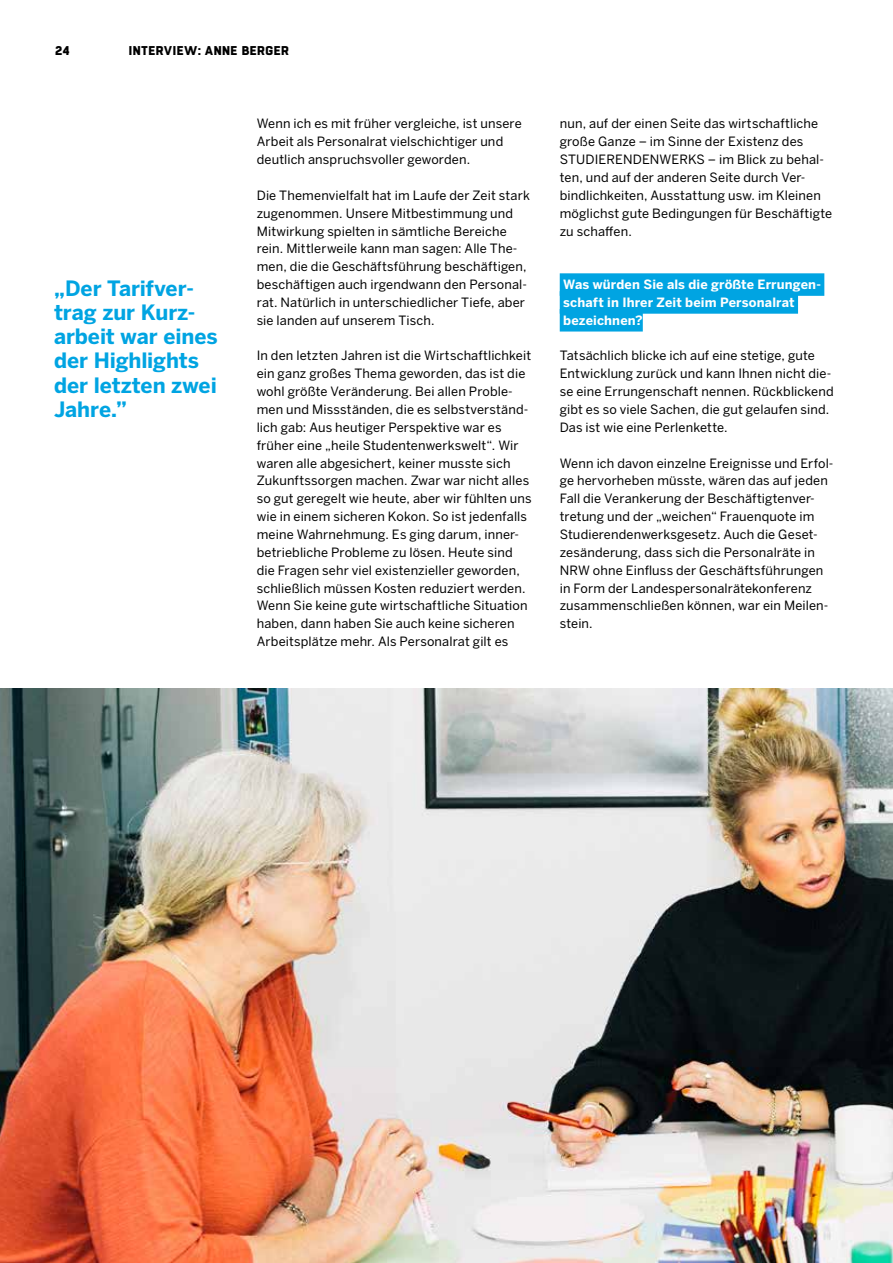
<style>
.page{position:relative;width:893px;height:1263px;background:#fff}
.page>*{position:absolute;margin:0;border:0;box-sizing:border-box;transform-origin:0 0}
.t1{font:700 21px/24px "Benton Sans";letter-spacing:-.005em;color:#00a4e2}
.t2{font:12.75px/17.9px "Benton Sans";letter-spacing:.01em;color:#000}
.t3{font:700 12.75px/17.9px "Benton Sans";letter-spacing:.01em;color:#fff}
.t4{font:800 12.75px "Boxed";letter-spacing:.025em;color:#000}
</style>
<div class="page">
<div style="left:560px;top:273px;width:264px;height:23px;background:#00a4e2"></div>
<div style="left:560px;top:291px;width:238px;height:23px;background:#00a4e2"></div>
<div style="left:560px;top:309px;width:83px;height:23px;background:#00a4e2"></div>
<img style="left:0;top:688px;width:893px;height:575px">
<p class="t4" style="left:55px;top:42px;width:16px">24</p>
<p class="t4" style="left:129px;top:42px;width:162px">INTERVIEW: ANNE BERGER</p>
<h1 class="t1" style="left:54px;top:277px;width:165px">„Der Tarifver&shy;trag zur Kurz&shy;arbeit war eines der Highlights der letzten zwei<br>Jahre.”</h1>
<p class="t2" style="left:257px;top:115px;width:266px">Wenn ich es mit früher vergleiche, ist unsere<br>Arbeit als Personalrat vielschichtiger und deutlich anspruchsvoller geworden.</p>
<p class="t2" style="left:257px;top:186px;width:275px">Die Themenvielfalt hat im Laufe der Zeit stark zugenommen. Unsere Mitbestimmung und Mitwirkung spielten in sämtliche Bereiche rein. Mittlerweile kann man sagen: Alle The&shy;men, die die Geschäftsführung beschäftigen, beschäftigen auch irgendwann den Personal&shy;rat. Natürlich in unterschiedlicher Tiefe, aber sie landen auf unserem Tisch.</p>
<p class="t2" style="left:257px;top:347px;width:276px">In den letzten Jahren ist die Wirtschaftlichkeit ein ganz großes Thema geworden, das ist die wohl größte Veränderung. Bei allen Proble&shy;men und Missständen, die es selbstverständ&shy;lich gab: Aus heutiger Perspektive war es früher eine „heile Studentenwerkswelt“. Wir waren alle abgesichert, keiner musste sich Zukunftssorgen machen. Zwar war nicht alles so gut geregelt wie heute, aber wir fühlten uns wie in einem sicheren Kokon. So ist jedenfalls meine Wahrnehmung. Es ging darum, inner&shy;betriebliche Probleme zu lösen. Heute sind die Fragen sehr viel existenzieller geworden, schließlich müssen Kosten reduziert werden.<br>Wenn Sie keine gute wirtschaftliche Situation haben, dann haben Sie auch keine sicheren Arbeitsplätze mehr. Als Personalrat gilt es</p>
<p class="t2" style="left:560px;top:115px;width:274px">nun, auf der einen Seite das wirtschaftliche große Ganze – im Sinne der Existenz des STUDIERENDENWERKS – im Blick zu behal&shy;ten, und auf der anderen Seite durch Ver&shy;bindlichkeiten, Ausstattung usw. im Kleinen möglichst gute Bedingungen für Beschäftigte zu schaffen.</p>
<p class="t3" style="left:563px;top:276px;width:259px">Was würden Sie als die größte Errungen&shy;schaft in Ihrer Zeit beim Personalrat bezeichnen?</p>
<p class="t2" style="left:560px;top:347px;width:275px">Tatsächlich blicke ich auf eine stetige, gute Entwicklung zurück und kann Ihnen nicht die&shy;se eine Errungenschaft nennen. Rückblickend gibt es so viele Sachen, die gut gelaufen sind.<br>Das ist wie eine Perlenkette.</p>
<p class="t2" style="left:560px;top:454px;width:275px">Wenn ich davon einzelne Ereignisse und Erfol&shy;ge hervorheben müsste, wären das auf jeden Fall die Verankerung der Beschäftigtenver&shy;tretung und der „weichen“ Frauenquote im Studierendenwerksgesetz. Auch die Geset&shy;zesänderung, dass sich die Personalräte in NRW ohne Einfluss der Geschäftsführungen in Form der Landespersonalrätekonferenz zusammenschließen können, war ein Meilen&shy;stein.</p>
</div>
